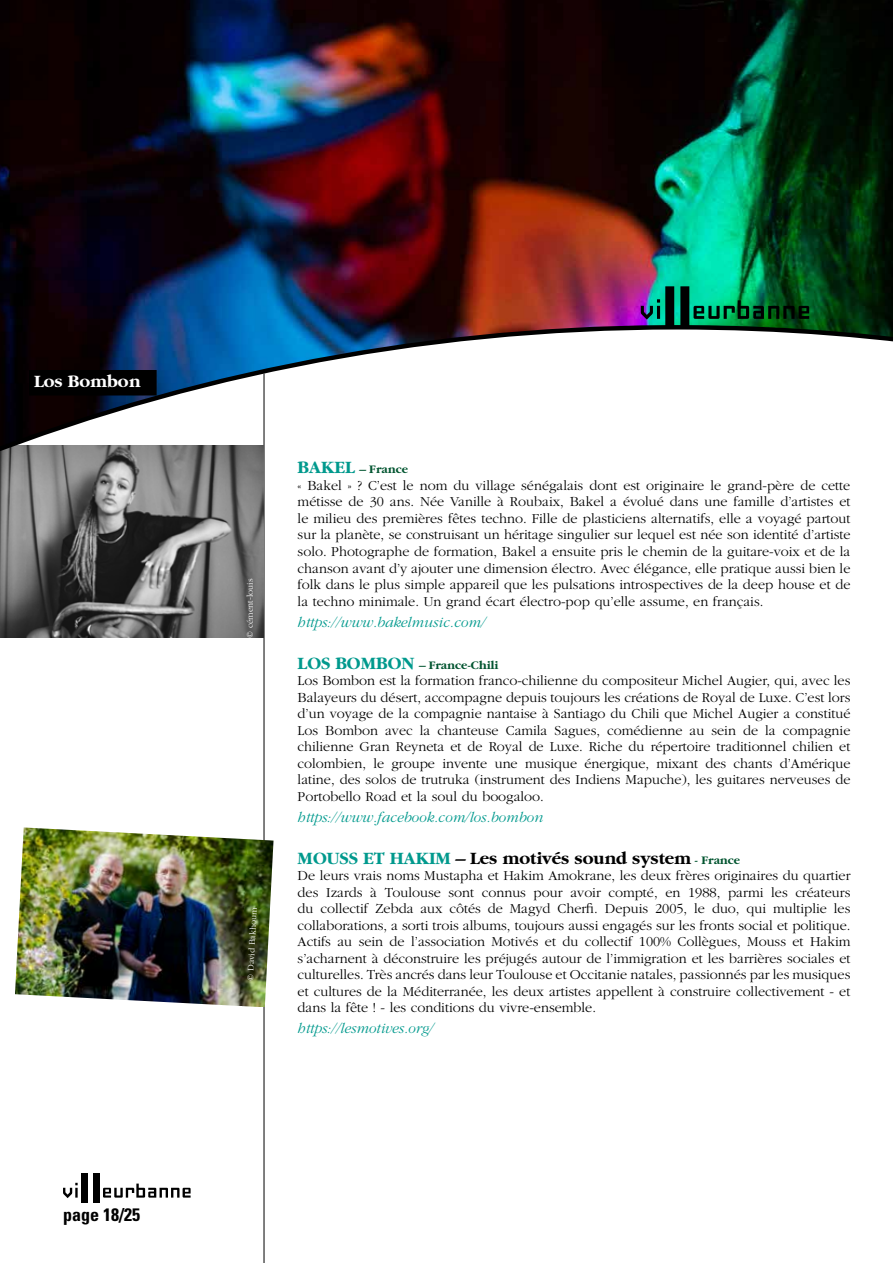
<style>
.page{position:relative;width:893px;height:1263px;background:#fff}
.page>*{position:absolute;margin:0;border:0;box-sizing:border-box;transform-origin:0 0}
.t1{font:700 18px "Garamond";color:#000}
.t2{font:700 condensed 18px "Univers";color:#000}
.t3{font:700 18px "Garamond";color:#fff}
.t4{font:italic 300 15px "Garamond";color:#00998d}
.t5{font:300 14.25px/16.5px "Garamond";color:#000;text-align:justify}
.t6{font:700 12px "Garamond";color:#00542f}
.t7{font:300 9px "Garamond";color:#fff}
.s1{font-size:18px;color:#00998d}
.s2{color:#00998d}
.s3{font-size:12px;color:#00542f}
</style>
<div class="page">
<svg style="left:63px;top:1183px;width:15px;height:15px"></svg>
<svg style="left:103px;top:1183px;width:88px;height:14px"></svg>
<div style="left:82px;top:1173px;width:6px;height:29px;background:#000"></div>
<div style="left:93px;top:1173px;width:7px;height:29px;background:#000"></div>
<hr style="left:264px;top:373px;width:1px;height:890px;background:#000">
<img style="left:0;top:0;width:893px;height:286px">
<svg style="left:0;top:286px;width:893px;height:434px"></svg>
<div style="left:29px;top:370px;width:128px;height:25px;background:#000"></div>
<img style="left:15px;top:827px;width:259px;height:180px">
<p class="t3" style="left:34px;top:372px;width:108px">Los Bombon</p>
<p class="t2" style="left:63px;top:1204px;width:78px">page 18/25</p>
<p class="t7" style="left:245px;top:638px;width:61px;rotate:-90deg">© cément-louis</p>
<p class="t7" style="left:245px;top:980px;width:74px;rotate:-87deg">© David Bakhoum</p>
<p class="t6" style="left:298px;top:463px;width:112px"><span class="s1">BAKEL</span> – France</p>
<p class="t5" style="left:298px;top:477px;width:554px">« Bakel » ? C’est le nom du village sénégalais dont est originaire le grand-père de cette métisse de 30 ans. Née Vanille à Roubaix, Bakel a évolué dans une famille d’artistes et le milieu des premières fêtes techno. Fille de plasticiens alternatifs, elle a voyagé partout sur la planète, se construisant un héritage singulier sur lequel est née son identité d’artiste solo. Photographe de formation, Bakel a ensuite pris le chemin de la guitare-voix et de la chanson avant d’y ajouter une dimension électro. Avec élégance, elle pratique aussi bien le folk dans le plus simple appareil que les pulsations introspectives de la deep house et de la techno minimale. Un grand écart électro-pop qu’elle assume, en français.</p>
<p class="t4" style="left:298px;top:614px;width:189px">https://www.bakelmusic.com/</p>
<p class="t6" style="left:298px;top:658px;width:202px"><span class="s1">LOS BOMBON</span> – France-Chili</p>
<p class="t5" style="left:298px;top:672px;width:554px">Los Bombon est la formation franco-chilienne du compositeur Michel Augier, qui, avec les Balayeurs du désert, accompagne depuis toujours les créations de Royal de Luxe. C’est lors d’un voyage de la compagnie nantaise à Santiago du Chili que Michel Augier a constitué Los Bombon avec la chanteuse Camila Sagues, comédienne au sein de la compagnie chilienne Gran Reyneta et de Royal de Luxe. Riche du répertoire traditionnel chilien et colombien, le groupe invente une musique énergique, mixant des chants d’Amérique latine, des solos de trutruka (instrument des Indiens Mapuche), les guitares nerveuses de Portobello Road et la soul du boogaloo.</p>
<p class="t4" style="left:298px;top:809px;width:247px">https://www.facebook.com/los.bombon</p>
<p class="t1" style="left:298px;top:848px;width:444px"><span class="s2">MOUSS ET HAKIM</span> – Les motivés sound system <span class="s3">- France</span></p>
<p class="t5" style="left:298px;top:867px;width:554px">De leurs vrais noms Mustapha et Hakim Amokrane, les deux frères originaires du quartier des Izards à Toulouse sont connus pour avoir compté, en 1988, parmi les créateurs du collectif Zebda aux côtés de Magyd Cherfi. Depuis 2005, le duo, qui multiplie les collaborations, a sorti trois albums, toujours aussi engagés sur les fronts social et politique.<br>Actifs au sein de l’association Motivés et du collectif 100% Collègues, Mouss et Hakim s’acharnent à déconstruire les préjugés autour de l’immigration et les barrières sociales et culturelles. Très ancrés dans leur Toulouse et Occitanie natales, passionnés par les musiques et cultures de la Méditerranée, les deux artistes appellent à construire collectivement - et dans la fête ! - les conditions du vivre-ensemble.</p>
<p class="t4" style="left:298px;top:1020px;width:138px">https://lesmotives.org/</p>
</div>
